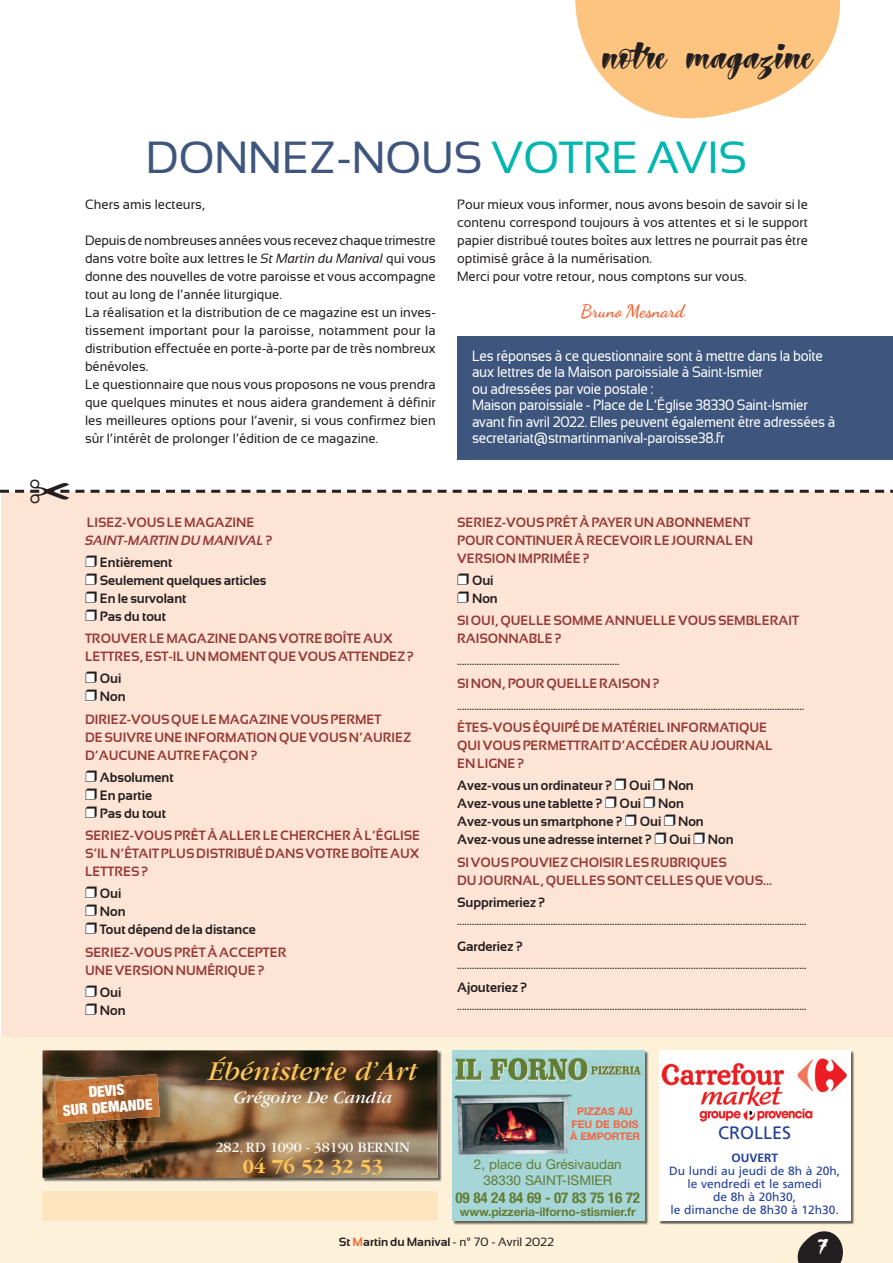
<style>
.page{position:relative;width:893px;height:1263px;background:#fff}
.page>*{position:absolute;margin:0;border:0;box-sizing:border-box;transform-origin:0 0}
.t1{font:45px "Sansation";color:#3e557d}
.t2{font:39px "Battalfree";color:#231f20}
.t3{font:italic 28.5px "Garamond";color:#fec459}
.t4{font:22.5px "Battalfree";color:#fff}
.t5{font:700 21px "Garamond";letter-spacing:-.01em;color:#fec459}
.t6{font:italic 18px "Garamond";color:#fff}
.t7{font:700 18px "Dancing Script";color:#f26433}
.t8{font:18px "Frutiger CE";color:#223f99}
.t9{font:15px/16.5px "Sansation";letter-spacing:-.02em;color:#fff;scale:.91 1}
.t10{font:15px "Garamond";color:#fff}
.t11{font:700 condensed 15px "Helvetica Neue";letter-spacing:-.01em;color:#627d35}
.t12{font:900 condensed 15px/16.5px "Helvetica Neue LT Std";color:#fff;text-align:center}
.t13{font:13.5px/18px "Sansation";color:#231f20}
.t14{font:700 13.5px/18px "Sansation";color:#953b38}
.t15{font:700 13.5px/18px "Sansation";color:#231f20}
.t16{font:13.5px/16.2px "Helvetica Neue";color:#627d35;text-align:center}
.t17{font:12px/12.9px "Frutiger CE";color:#223f99;text-align:center}
.t18{font:700 12px "Helvetica Neue";letter-spacing:-.01em;color:#627d35}
.t19{font:700 12px "Sansation";color:#231f20}
.t20{font:700 12px "Frutiger";color:#223f99}
.t21{font:700 10.5px/12.6px "Helvetica Neue";color:#f06643;text-align:center}
.s1{color:#00b6af}
.s2{font-style:italic}
.s3{color:#f26433}
.s4{font-weight:400}
</style>
<div class="page">
<div style="left:1px;top:492px;width:892px;height:590px;background:#fee4d5"></div>
<div style="left:457px;top:336px;width:436px;height:123px;background:#3e557d"></div>
<svg style="left:575px;top:0;width:265px;height:119px"></svg>
<div style="left:86px;top:557px;width:9px;height:10px;background:#fff"></div>
<div style="left:86px;top:575px;width:9px;height:10px;background:#fff"></div>
<div style="left:86px;top:593px;width:9px;height:10px;background:#fff"></div>
<div style="left:86px;top:611px;width:9px;height:9px;background:#fff"></div>
<div style="left:86px;top:674px;width:9px;height:9px;background:#fff"></div>
<div style="left:86px;top:692px;width:9px;height:9px;background:#fff"></div>
<div style="left:86px;top:772px;width:9px;height:10px;background:#fff"></div>
<div style="left:86px;top:790px;width:9px;height:9px;background:#fff"></div>
<div style="left:86px;top:808px;width:9px;height:10px;background:#fff"></div>
<div style="left:86px;top:889px;width:9px;height:9px;background:#fff"></div>
<div style="left:86px;top:907px;width:9px;height:9px;background:#fff"></div>
<div style="left:86px;top:925px;width:9px;height:9px;background:#fff"></div>
<div style="left:86px;top:987px;width:9px;height:9px;background:#fff"></div>
<div style="left:86px;top:1005px;width:9px;height:10px;background:#fff"></div>
<div style="left:458px;top:575px;width:10px;height:10px;background:#fff"></div>
<div style="left:458px;top:593px;width:10px;height:10px;background:#fff"></div>
<div style="left:614px;top:781px;width:9px;height:9px;background:#fff"></div>
<div style="left:654px;top:781px;width:9px;height:9px;background:#fff"></div>
<div style="left:605px;top:799px;width:9px;height:9px;background:#fff"></div>
<div style="left:645px;top:799px;width:9px;height:9px;background:#fff"></div>
<div style="left:624px;top:817px;width:10px;height:9px;background:#fff"></div>
<div style="left:665px;top:817px;width:9px;height:9px;background:#fff"></div>
<div style="left:655px;top:835px;width:10px;height:9px;background:#fff"></div>
<div style="left:696px;top:835px;width:9px;height:9px;background:#fff"></div>
<div style="left:0;top:1037px;width:893px;height:226px;background:#fef1d9"></div>
<img style="left:43px;top:1051px;width:399px;height:131px">
<img style="left:42px;top:1050px;width:396px;height:128px">
<img style="left:57px;top:1077px;width:121px;height:65px">
<img style="left:54px;top:1074px;width:106px;height:50px">
<img style="left:659px;top:1051px;width:196px;height:173px">
<div style="left:659px;top:1050px;width:191px;height:170px;background:#fff"></div>
<img style="left:661px;top:1058px;width:186px;height:48px">
<img style="left:699px;top:1108px;width:114px;height:14px">
<img style="left:453px;top:1051px;width:195px;height:173px">
<img style="left:453px;top:1050px;width:191px;height:170px">
<div style="left:42px;top:1191px;width:396px;height:29px;background:#fee5bd"></div>
<svg style="left:797px;top:1231px;width:46px;height:32px"></svg>
<svg style="left:0;top:489px;width:893px;height:4px"></svg>
<h2 class="t2" style="left:603px;top:26px;width:212px">notre magazine</h2>
<h2 class="t2" style="left:661px;top:26px;width:117px">rubrique</h2>
<h1 class="t1" style="left:146px;top:133px;width:603px">DONNEZ-NOUS <span class="s1">VOTRE AVIS</span></h1>
<p class="t13" style="left:85px;top:195px;width:122px">Chers amis lecteurs,</p>
<p class="t13" style="left:85px;top:231px;width:352px">Depuis de nombreuses années vous recevez chaque trimestre dans votre boîte aux lettres le <span class="s2">St Martin du Manival</span> qui vous donne des nouvelles de votre paroisse et vous accompagne tout au long de l’année liturgique.<br>La réalisation et la distribution de ce magazine est un inves&shy;tissement important pour la paroisse, notamment pour la distribution effectuée en porte-à-porte par de très nombreux bénévoles.<br>Le questionnaire que nous vous proposons ne vous prendra que quelques minutes et nous aidera grandement à définir les meilleures options pour l’avenir, si vous confirmez bien sûr l’intérêt de prolonger l’édition de ce magazine.</p>
<p class="t13" style="left:457px;top:195px;width:352px">Pour mieux vous informer, nous avons besoin de savoir si le contenu correspond toujours à vos attentes et si le support papier distribué toutes boîtes aux lettres ne pourrait pas être optimisé grâce à la numérisation.<br>Merci pour votre retour, nous comptons sur vous.</p>
<h3 class="t7" style="left:581px;top:300px;width:105px">Bruno Mesnard</h3>
<p class="t9" style="left:472px;top:347px;width:401px">Les réponses à ce questionnaire sont à mettre dans la boîte aux lettres de la Maison paroissiale à Saint-Ismier<br>ou adressées par voie postale :<br>Maison paroissiale - Place de L’Église 38330 Saint-Ismier avant fin avril 2022. Elles peuvent également être adressées à secretariat@stmartinmanival-paroisse38.fr</p>
<p class="t14" style="left:85px;top:513px;width:189px">LISEZ-VOUS LE MAGAZINE<br><span class="s2">SAINT-MARTIN DU MANIVAL</span> ?</p>
<p class="t15" style="left:85px;top:553px;width:183px">❒ Entièrement<br>❒ Seulement quelques articles ❒ En le survolant<br>❒ Pas du tout</p>
<p class="t14" style="left:85px;top:629px;width:330px">TROUVER LE MAGAZINE DANS VOTRE BOÎTE AUX<br>LETTRES, EST-IL UN MOMENT QUE VOUS ATTENDEZ ?</p>
<p class="t15" style="left:85px;top:670px;width:42px">❒ Oui ❒ Non</p>
<p class="t14" style="left:85px;top:710px;width:328px">DIRIEZ-VOUS QUE LE MAGAZINE VOUS PERMET<br>DE SUIVRE UNE INFORMATION QUE VOUS N’AURIEZ<br>D’AUCUNE AUTRE FAÇON ?</p>
<p class="t15" style="left:85px;top:768px;width:90px">❒ Absolument ❒ En partie<br>❒ Pas du tout</p>
<p class="t14" style="left:85px;top:826px;width:337px;text-align:justify">SERIEZ-VOUS PRÊT À ALLER LE CHERCHER À L’ÉGLISE S’IL N’ÉTAIT PLUS DISTRIBUÉ DANS VOTRE BOÎTE AUX LETTRES ?</p>
<p class="t15" style="left:85px;top:885px;width:172px">❒ Oui<br>❒ Non<br>❒ Tout dépend de la distance</p>
<p class="t14" style="left:85px;top:943px;width:203px">SERIEZ-VOUS PRÊT À ACCEPTER<br>UNE VERSION NUMÉRIQUE ?</p>
<p class="t15" style="left:85px;top:983px;width:42px">❒ Oui ❒ Non</p>
<p class="t12" style="left:61px;top:1085px;width:92px;rotate:-4deg">DEVIS<br>SUR DEMANDE</p>
<h3 class="t3" style="left:208px;top:1056px;width:210px">Ébénisterie d’Art</h3>
<h3 class="t6" style="left:233px;top:1088px;width:160px">Grégoire De Candia</h3>
<p class="t10" style="left:216px;top:1140px;width:196px">282, RD 1090 - 38190 BERNIN</p>
<h3 class="t5" style="left:242px;top:1155px;width:142px">04 76 52 32 53</h3>
<p class="t14" style="left:457px;top:513px;width:297px">SERIEZ-VOUS PRÊT À PAYER UN ABONNEMENT<br>POUR CONTINUER À RECEVOIR LE JOURNAL EN<br>VERSION IMPRIMÉE ?</p>
<p class="t15" style="left:457px;top:571px;width:42px">❒ Oui ❒ Non</p>
<p class="t14" style="left:457px;top:611px;width:343px">SI OUI, QUELLE SOMME ANNUELLE VOUS SEMBLERAIT<br>RAISONNABLE ?</p>
<p class="t13" style="left:457px;top:652px;width:164px">..................................................................</p>
<p class="t14" style="left:457px;top:674px;width:204px">SI NON, POUR QUELLE RAISON ?</p>
<p class="t13" style="left:457px;top:696px;width:349px">.............................................................................................................................................</p>
<p class="t14" style="left:457px;top:718px;width:317px">ÊTES-VOUS ÉQUIPÉ DE MATÉRIEL INFORMATIQUE<br>QUI VOUS PERMETTRAIT D’ACCÉDER AU JOURNAL<br>EN LIGNE ?</p>
<p class="t15" style="left:457px;top:777px;width:278px">Avez-vous un ordinateur ? ❒ Oui ❒ Non Avez-vous une tablette ? ❒ Oui ❒ Non Avez-vous un smartphone ? ❒ Oui ❒ Non Avez-vous une adresse internet ? ❒ Oui ❒ Non</p>
<p class="t14" style="left:457px;top:853px;width:316px">SI VOUS POUVIEZ CHOISIR LES RUBRIQUES<br>DU JOURNAL, QUELLES SONT CELLES QUE VOUS...</p>
<p class="t15" style="left:457px;top:893px;width:90px">Supprimeriez ?</p>
<p class="t13" style="left:457px;top:911px;width:351px">..............................................................................................................................................</p>
<p class="t15" style="left:457px;top:938px;width:67px">Garderiez ?</p>
<p class="t13" style="left:457px;top:956px;width:351px">..............................................................................................................................................</p>
<p class="t15" style="left:457px;top:978px;width:72px">Ajouteriez ?</p>
<p class="t13" style="left:457px;top:996px;width:351px">..............................................................................................................................................</p>
<p class="t21" style="left:570px;top:1105px;width:72px">PIZZAS AU<br>FEU DE BOIS<br>À EMPORTER</p>
<p class="t16" style="left:474px;top:1156px;width:149px">2, place du Grésivaudan<br>38330 SAINT-ISMIER</p>
<p class="t11" style="left:455px;top:1189px;width:186px">09 84 24 84 69 - 07 83 75 16 72</p>
<p class="t18" style="left:460px;top:1204px;width:177px">www.pizzeria-ilforno-stismier.fr</p>
<h3 class="t8" style="left:718px;top:1122px;width:75px">CROLLES</h3>
<p class="t20" style="left:731px;top:1151px;width:48px">OUVERT</p>
<p class="t17" style="left:669px;top:1164px;width:173px">Du lundi au jeudi de 8h à 20h, le vendredi et le samedi<br>de 8h à 20h30,<br>le dimanche de 8h30 à 12h30.</p>
<p class="t19" style="left:339px;top:1235px;width:217px">St <span class="s3">M</span>artin du Manival <span class="s4">- n° 70 - Avril 2022</span></p>
<h3 class="t4" style="left:817px;top:1228px;width:12px">7</h3>
</div>
